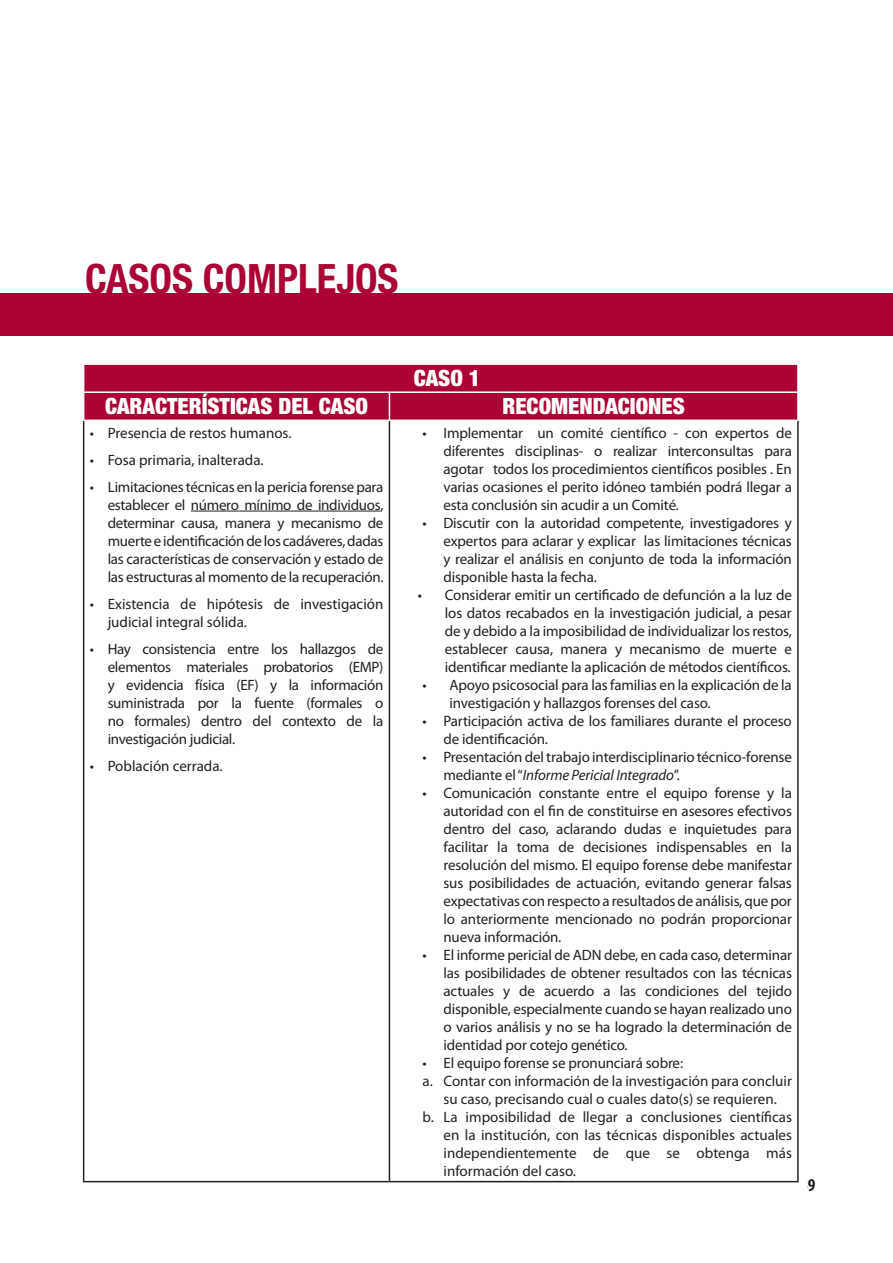
<style>
.page{position:relative;width:893px;height:1263px;background:#fff}
.page>*{position:absolute;margin:0;border:0;box-sizing:border-box;transform-origin:0 0}
.t1{font:700 condensed 40.5px "Helvetica Neue LT Std";color:#ab0333}
.t2{font:900 condensed 22.5px "Helvetica Neue LT Std";color:#fff}
.t3{font:700 condensed 18px "Myriad Pro";color:#231f20}
.t4{font:15px/18px "Myriad Pro";letter-spacing:-.01em;color:#231f20;text-align:justify}
.s1{font-style:italic}
</style>
<div class="page">
<hr style="left:83px;top:421px;width:1px;height:760px;background:#231f20">
<hr style="left:389px;top:421px;width:1px;height:760px;background:#231f20">
<hr style="left:797px;top:421px;width:2px;height:760px;background:#231f20">
<hr style="left:83px;top:1181px;width:306px;height:1px;background:#231f20">
<hr style="left:389px;top:1181px;width:410px;height:1px;background:#231f20">
<svg style="left:83px;top:364px;width:715px;height:56px;background:#af103d"></svg>
<hr style="left:83px;top:419px;width:306px;height:2px;background:#fff">
<hr style="left:191px;top:511px;width:189px;height:1px;background:#231f20">
<div style="left:0;top:293px;width:893px;height:43px;background:#ab0333"></div>
<h1 class="t1" style="left:85px;top:254px;width:315px">CASOS COMPLEJOS</h1>
<h2 class="t2" style="left:414px;top:364px;width:68px">CASO 1</h2>
<h2 class="t2" style="left:105px;top:392px;width:264px">CARACTERÍSTICAS DEL CASO</h2>
<h2 class="t2" style="left:502px;top:392px;width:184px">RECOMENDACIONES</h2>
<p class="t4" style="left:90px;top:423px;width:203px">• Presencia de restos humanos.</p>
<p class="t4" style="left:90px;top:450px;width:176px">• Fosa primaria, inalterada.</p>
<p class="t4" style="left:108px;top:477px;width:277px;text-indent:-18px">• Limitaciones técnicas en la pericia forense para establecer el número mínimo de individuos, determinar causa, manera y mecanismo de muerte e identificación de los cadáveres, dadas las características de conservación y estado de las estructuras al momento de la recuperación.</p>
<p class="t4" style="left:108px;top:594px;width:277px;text-indent:-18px">• Existencia de hipótesis de investigación judicial integral sólida.</p>
<p class="t4" style="left:108px;top:639px;width:277px;text-indent:-18px">• Hay consistencia entre los hallazgos de elementos materiales probatorios (EMP) y evidencia física (EF) y la información suministrada por la fuente (formales o no formales) dentro del contexto de la investigación judicial.</p>
<p class="t4" style="left:90px;top:756px;width:135px">• Población cerrada.</p>
<p class="t4" style="left:443px;top:423px;width:350px;text-indent:-21px">• Implementar un comité científico - con expertos de diferentes disciplinas- o realizar interconsultas para agotar todos los procedimientos científicos posibles . En varias ocasiones el perito idóneo también podrá llegar a esta conclusión sin acudir a un Comité.</p>
<p class="t4" style="left:443px;top:513px;width:350px;text-indent:-21px">• Discutir con la autoridad competente, investigadores y expertos para aclarar y explicar las limitaciones técnicas y realizar el análisis en conjunto de toda la información disponible hasta la fecha.</p>
<p class="t4" style="left:445px;top:585px;width:348px;text-indent:-27px">• Considerar emitir un certificado de defunción a la luz de los datos recabados en la investigación judicial, a pesar de y debido a la imposibilidad de individualizar los restos, establecer causa, manera y mecanismo de muerte e identificar mediante la aplicación de métodos científicos.</p>
<p class="t4" style="left:449px;top:675px;width:344px;text-indent:-27px">• Apoyo psicosocial para las familias en la explicación de la investigación y hallazgos forenses del caso.</p>
<p class="t4" style="left:443px;top:711px;width:350px;text-indent:-21px">• Participación activa de los familiares durante el proceso de identificación.</p>
<p class="t4" style="left:443px;top:747px;width:350px;text-indent:-21px">• Presentación del trabajo interdisciplinario técnico-forense mediante el “<span class="s1">Informe Pericial Integrado</span>”.</p>
<p class="t4" style="left:443px;top:783px;width:350px;text-indent:-21px">• Comunicación constante entre el equipo forense y la autoridad con el fin de constituirse en asesores efectivos dentro del caso, aclarando dudas e inquietudes para facilitar la toma de decisiones indispensables en la resolución del mismo. El equipo forense debe manifestar sus posibilidades de actuación, evitando generar falsas expectativas con respecto a resultados de análisis, que por lo anteriormente mencionado no podrán proporcionar nueva información.</p>
<p class="t4" style="left:443px;top:945px;width:350px;text-indent:-21px">• El informe pericial de ADN debe, en cada caso, determinar las posibilidades de obtener resultados con las técnicas actuales y de acuerdo a las condiciones del tejido disponible, especialmente cuando se hayan realizado uno o varios análisis y no se ha logrado la determinación de identidad por cotejo genético.</p>
<p class="t4" style="left:422px;top:1053px;width:262px">• El equipo forense se pronunciará sobre:</p>
<p class="t4" style="left:422px;top:1071px;width:371px">a. Contar con información de la investigación para concluir</p>
<p class="t4" style="left:443px;top:1089px;width:335px">su caso, precisando cual o cuales dato(s) se requieren.</p>
<p class="t4" style="left:422px;top:1107px;width:371px">b. La imposibilidad de llegar a conclusiones científicas</p>
<p class="t4" style="left:443px;top:1125px;width:350px">en la institución, con las técnicas disponibles actuales</p>
<p class="t4" style="left:443px;top:1143px;width:350px">independientemente de que se obtenga más</p>
<p class="t4" style="left:443px;top:1161px;width:134px">información del caso.</p>
<p class="t3" style="left:808px;top:1174px;width:9px">9</p>
<p class="t3" style="left:808px;top:1174px;width:9px">4</p>
</div>
